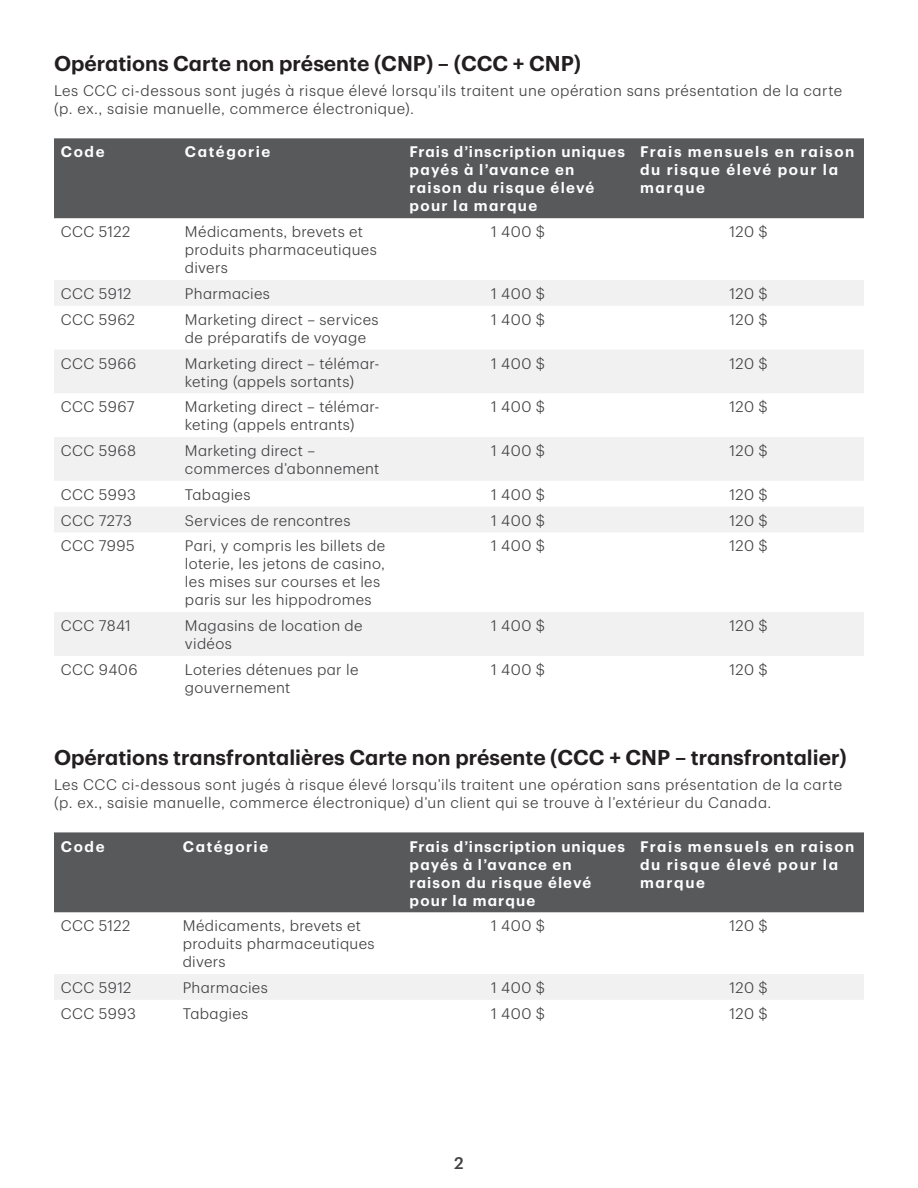
<style>
.page{position:relative;width:918px;height:1188px;background:#fff}
.page>*{position:absolute;margin:0;border:0;box-sizing:border-box;transform-origin:0 0}
.Header_2{font:600 21px "TD Graphik";color:#231f20}
.t1{font:500 16.5px "TD Graphik";color:#414042}
.Table_text{font:300 15px/18px "TD Graphik";letter-spacing:.02em;color:#414042}
.Text{font:300 15px/18px "TD Graphik";letter-spacing:.03em;color:#414042}
.Table_Header{font:600 15px/18px "TD Graphik";letter-spacing:.085em;color:#fff}
.Table_Header-2{font:600 15px/18px "TD Graphik";letter-spacing:.105em;color:#fff}
</style>
<div class="page">
<div style="left:54px;top:138px;width:810px;height:80px;background:#58595b"></div>
<svg style="left:54px;top:280px;width:810px;height:376px"></svg>
<div style="left:54px;top:832px;width:810px;height:80px;background:#58595b"></div>
<div style="left:54px;top:974px;width:810px;height:26px;background:#f1f1f2"></div>
<h2 class="Header_2" style="left:54px;top:48px;width:529px">Opérations Carte non présente (CNP) – (CCC + CNP)</h2>
<p class="Text" style="left:54px;top:80px;width:790px">Les CCC ci-dessous sont jugés à risque élevé lorsqu’ils traitent une opération sans présentation de la carte (p. ex., saisie manuelle, commerce électronique).</p>
<h3 class="Table_Header" style="left:61px;top:142px;width:45px">Code</h3>
<h3 class="Table_Header-2" style="left:185px;top:142px;width:87px">Catégorie</h3>
<h3 class="Table_Header" style="left:410px;top:142px;width:217px">Frais d’inscription uniques payés à l’avance en raison du risque élevé pour la marque</h3>
<h3 class="Table_Header-2" style="left:640px;top:142px;width:216px">Frais mensuels en raison du risque élevé pour la marque</h3>
<p class="Table_text" style="left:61px;top:222px;width:71px">CCC 5122</p>
<p class="Table_text" style="left:185px;top:222px;width:193px">Médicaments, brevets et produits pharmaceutiques divers</p>
<p class="Table_text" style="left:491px;top:222px;width:56px">1 400 $</p>
<p class="Table_text" style="left:730px;top:222px;width:40px">120 $</p>
<p class="Table_text" style="left:61px;top:283px;width:72px">CCC 5912</p>
<p class="Table_text" style="left:185px;top:283px;width:87px">Pharmacies</p>
<p class="Table_text" style="left:491px;top:283px;width:56px">1 400 $</p>
<p class="Table_text" style="left:730px;top:283px;width:40px">120 $</p>
<p class="Table_text" style="left:61px;top:309px;width:76px">CCC 5962</p>
<p class="Table_text" style="left:185px;top:309px;width:195px">Marketing direct – services de préparatifs de voyage</p>
<p class="Table_text" style="left:491px;top:309px;width:56px">1 400 $</p>
<p class="Table_text" style="left:730px;top:309px;width:40px">120 $</p>
<p class="Table_text" style="left:61px;top:353px;width:77px">CCC 5966</p>
<p class="Table_text" style="left:185px;top:353px;width:196px">Marketing direct – télémar&shy;keting (appels sortants)</p>
<p class="Table_text" style="left:491px;top:353px;width:56px">1 400 $</p>
<p class="Table_text" style="left:730px;top:353px;width:40px">120 $</p>
<p class="Table_text" style="left:61px;top:397px;width:75px">CCC 5967</p>
<p class="Table_text" style="left:185px;top:397px;width:196px">Marketing direct – télémar&shy;keting (appels entrants)</p>
<p class="Table_text" style="left:491px;top:397px;width:56px">1 400 $</p>
<p class="Table_text" style="left:730px;top:397px;width:40px">120 $</p>
<p class="Table_text" style="left:61px;top:440px;width:77px">CCC 5968</p>
<p class="Table_text" style="left:185px;top:440px;width:196px">Marketing direct – commerces d’abonnement</p>
<p class="Table_text" style="left:491px;top:440px;width:56px">1 400 $</p>
<p class="Table_text" style="left:730px;top:440px;width:40px">120 $</p>
<p class="Table_text" style="left:61px;top:484px;width:77px">CCC 5993</p>
<p class="Table_text" style="left:185px;top:484px;width:67px">Tabagies</p>
<p class="Table_text" style="left:491px;top:484px;width:56px">1 400 $</p>
<p class="Table_text" style="left:730px;top:484px;width:40px">120 $</p>
<p class="Table_text" style="left:61px;top:510px;width:73px">CCC 7273</p>
<p class="Table_text" style="left:185px;top:510px;width:167px">Services de rencontres</p>
<p class="Table_text" style="left:491px;top:510px;width:56px">1 400 $</p>
<p class="Table_text" style="left:730px;top:510px;width:40px">120 $</p>
<p class="Table_text" style="left:61px;top:536px;width:76px">CCC 7995</p>
<p class="Table_text" style="left:185px;top:536px;width:202px">Pari, y compris les billets de loterie, les jetons de casino, les mises sur courses et les paris sur les hippodromes</p>
<p class="Table_text" style="left:491px;top:536px;width:56px">1 400 $</p>
<p class="Table_text" style="left:730px;top:536px;width:40px">120 $</p>
<p class="Table_text" style="left:61px;top:615px;width:72px">CCC 7841</p>
<p class="Table_text" style="left:185px;top:615px;width:179px">Magasins de location de vidéos</p>
<p class="Table_text" style="left:491px;top:615px;width:56px">1 400 $</p>
<p class="Table_text" style="left:730px;top:615px;width:40px">120 $</p>
<p class="Table_text" style="left:61px;top:659px;width:78px">CCC 9406</p>
<p class="Table_text" style="left:185px;top:659px;width:175px">Loteries détenues par le gouvernement</p>
<p class="Table_text" style="left:491px;top:659px;width:56px">1 400 $</p>
<p class="Table_text" style="left:730px;top:659px;width:40px">120 $</p>
<h2 class="Header_2" style="left:54px;top:742px;width:794px">Opérations transfrontalières Carte non présente (CCC + CNP – transfrontalier)</h2>
<p class="Text" style="left:54px;top:774px;width:790px">Les CCC ci-dessous sont jugés à risque élevé lorsqu’ils traitent une opération sans présentation de la carte (p. ex., saisie manuelle, commerce électronique) d’un client qui se trouve à l’extérieur du Canada.</p>
<h3 class="Table_Header" style="left:61px;top:836px;width:45px">Code</h3>
<h3 class="Table_Header-2" style="left:183px;top:836px;width:87px">Catégorie</h3>
<h3 class="Table_Header" style="left:410px;top:836px;width:217px">Frais d’inscription uniques payés à l’avance en raison du risque élevé pour la marque</h3>
<h3 class="Table_Header-2" style="left:640px;top:836px;width:216px">Frais mensuels en raison du risque élevé pour la marque</h3>
<p class="Table_text" style="left:61px;top:916px;width:71px">CCC 5122</p>
<p class="Table_text" style="left:183px;top:916px;width:193px">Médicaments, brevets et produits pharmaceutiques divers</p>
<p class="Table_text" style="left:491px;top:916px;width:56px">1 400 $</p>
<p class="Table_text" style="left:730px;top:916px;width:40px">120 $</p>
<p class="Table_text" style="left:61px;top:977px;width:72px">CCC 5912</p>
<p class="Table_text" style="left:183px;top:977px;width:87px">Pharmacies</p>
<p class="Table_text" style="left:491px;top:977px;width:56px">1 400 $</p>
<p class="Table_text" style="left:730px;top:977px;width:40px">120 $</p>
<p class="Table_text" style="left:61px;top:1003px;width:77px">CCC 5993</p>
<p class="Table_text" style="left:183px;top:1003px;width:67px">Tabagies</p>
<p class="Table_text" style="left:491px;top:1003px;width:56px">1 400 $</p>
<p class="Table_text" style="left:730px;top:1003px;width:40px">120 $</p>
<p class="t1" style="left:454px;top:1151px;width:11px">2</p>
</div>
